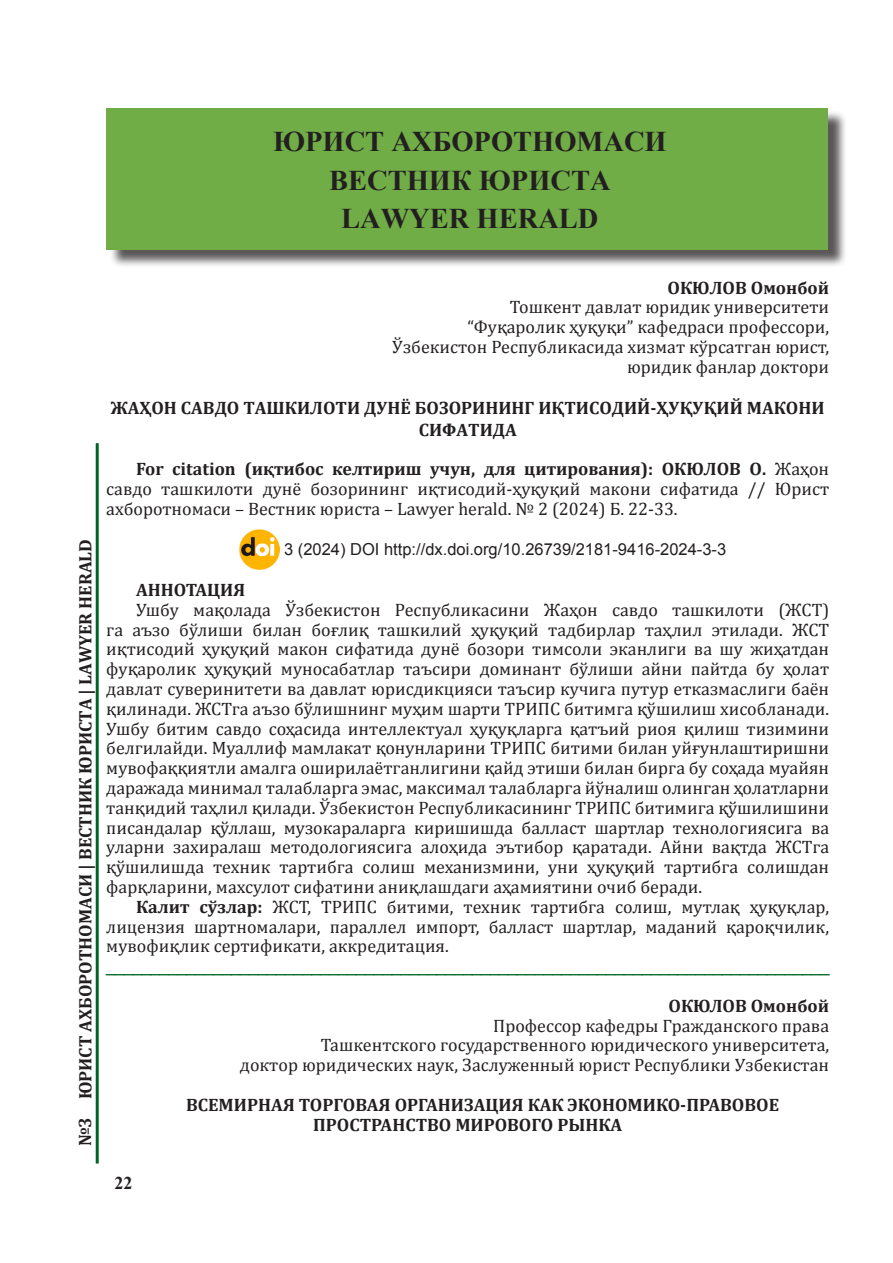
<style>
.page{position:relative;width:893px;height:1263px;background:#fff}
.page>*{position:absolute;margin:0;border:0;box-sizing:border-box;transform-origin:0 0}
.TOC_title{font:700 28.5px "Times New Roman";color:#231f20}
.Обычный{font:18px/19.8px "Cambria";color:#231f20;text-align:justify}
.Correspondence_detai{font:700 18px/19.8px "Cambria";color:#231f20}
.мундарижа-2{font:700 18px/21.6px "Cambria";color:#231f20;text-align:center}
.Обычный-2{font:700 18px "Cambria";color:#231f20}
.мундарижа-1{font:700 18px "Cambria";color:#231f20}
.t1{font:700 18px "Times New Roman";color:#231f20}
.Обычный-3{font:16.5px "Arial";color:#006621}
.t2{font:16.5px "Arial";color:#231f20}
.s1{font-weight:700}
</style>
<div class="page">
<hr style="left:96px;top:443px;width:3px;height:720px;background:#006621">
<img style="left:239px;top:529px;width:40px;height:40px">
<div style="left:109px;top:110px;width:738px;height:158px;background:#231f20;opacity:.75"></div>
<div style="left:106px;top:108px;width:722px;height:141px;background:#70ad47"></div>
<p class="TOC_title" style="left:273px;top:122px;width:395px">ЮРИСТ АХБОРОТНОМАСИ</p>
<p class="TOC_title" style="left:329px;top:161px;width:283px">ВЕСТНИК ЮРИСТА</p>
<p class="TOC_title" style="left:341px;top:199px;width:259px">LAWYER HERALD</p>
<p class="Correspondence_detai" style="left:75px;top:1099px;width:562px;rotate:-90deg">ЮРИСТ АХБОРОТНОМАСИ | ВЕСТНИК ЮРИСТА | LAWYER HERALD</p>
<p class="Correspondence_detai" style="left:74px;top:1146px;width:31px;rotate:-90deg">№3</p>
<p class="мундарижа-1" style="left:668px;top:275px;width:163px">ОКЮЛОВ Омонбой</p>
<p class="Обычный" style="left:510px;top:297px;width:321px">Тошкент давлат юридик университети</p>
<p class="Обычный" style="left:467px;top:317px;width:363px">“Фуқаролик ҳуқуқи” кафедраси профессори,</p>
<p class="Обычный" style="left:392px;top:337px;width:438px">Ўзбекистон Республикасида хизмат кўрсатган юрист,</p>
<p class="Обычный" style="left:627px;top:357px;width:204px">юридик фанлар доктори</p>
<p class="мундарижа-2" style="left:111px;top:397px;width:715px">ЖАҲОН САВДО ТАШКИЛОТИ ДУНЁ БОЗОРИНИНГ ИҚТИСОДИЙ-ҲУҚУҚИЙ МАКОНИ<br>СИФАТИДА</p>
<p class="Обычный" style="left:106px;top:459px;width:724px;text-indent:30px"><span class="s1">For citation (иқтибос келтириш учун, для цитирования): ОКЮЛОВ О.</span> Жаҳон савдо ташкилоти дунё бозорининг иқтисодий-ҳуқуқий макони сифатида // Юрист ахборотномаси – Вестник юриста – Lawyer herald. № 2 (2024) Б. 22-33.</p>
<p class="t2" style="left:284px;top:538px;width:444px">3 (2024) DOI http://dx.doi.org/10.26739/2181-9416-2024-3-3</p>
<p class="Обычный-2" style="left:136px;top:577px;width:111px">АННОТАЦИЯ</p>
<p class="Обычный" style="left:106px;top:600px;width:724px;text-indent:30px">Ушбу мақолада Ўзбекистон Республикасини Жаҳон савдо ташкилоти (ЖСТ) га аъзо бўлиши билан боғлиқ ташкилий ҳуқуқий тадбирлар таҳлил этилади. ЖСТ иқтисодий ҳуқуқий макон сифатида дунё бозори тимсоли эканлиги ва шу жиҳатдан фуқаролик ҳуқуқий муносабатлар таъсири доминант бўлиши айни пайтда бу ҳолат давлат суверинитети ва давлат юрисдикцияси таъсир кучига путур етказмаслиги баён қилинади. ЖСТга аъзо бўлишнинг муҳим шарти ТРИПС битимга қўшилиш хисобланади.<br>Ушбу битим савдо соҳасида интеллектуал ҳуқуқларга қатъий риоя қилиш тизимини белгилайди. Муаллиф мамлакат қонунларини ТРИПС битими билан уйғунлаштиришни мувофаққиятли амалга оширилаётганлигини қайд этиши билан бирга бу соҳада муайян даражада минимал талабларга эмас, максимал талабларга йўналиш олинган ҳолатларни танқидий таҳлил қилади. Ўзбекистон Республикасининг ТРИПС битимига қўшилишини писандалар қўллаш, музокараларга киришишда балласт шартлар технологиясига ва уларни захиралаш методологиясига алоҳида эътибор қаратади. Айни вақтда ЖСТга қўшилишда техник тартибга солиш механизмини, уни ҳуқуқий тартибга солишдан фарқларини, махсулот сифатини аниқлашдаги аҳамиятини очиб беради.</p>
<p class="Обычный" style="left:106px;top:897px;width:724px;text-indent:30px"><span class="s1">Калит сўзлар:</span> ЖСТ, ТРИПС битими, техник тартибга солиш, мутлақ ҳуқуқлар, лицензия шартномалари, параллел импорт, балласт шартлар, маданий қароқчилик, мувофиқлик сертификати, аккредитация.</p>
<p class="Обычный-3" style="left:106px;top:955px;width:725px">_________________________________________________________________________________</p>
<p class="Обычный-2" style="left:668px;top:993px;width:162px">ОКЮЛОВ Омонбой</p>
<p class="Обычный" style="left:493px;top:1015px;width:337px">Профессор кафедры Гражданского права</p>
<p class="Обычный" style="left:321px;top:1035px;width:510px">Ташкентского государственного юридического университета,</p>
<p class="Обычный" style="left:240px;top:1055px;width:591px">доктор юридических наук, Заслуженный юрист Республики Узбекистан</p>
<p class="Correspondence_detai" style="left:313px;top:1094px;width:467px;text-indent:-127px">ВСЕМИРНАЯ ТОРГОВАЯ ОРГАНИЗАЦИЯ КАК ЭКОНОМИКО-ПРАВОВОЕ<br>ПРОСТРАНСТВО МИРОВОГО РЫНКА</p>
<p class="t1" style="left:114px;top:1170px;width:19px">22</p>
</div>
